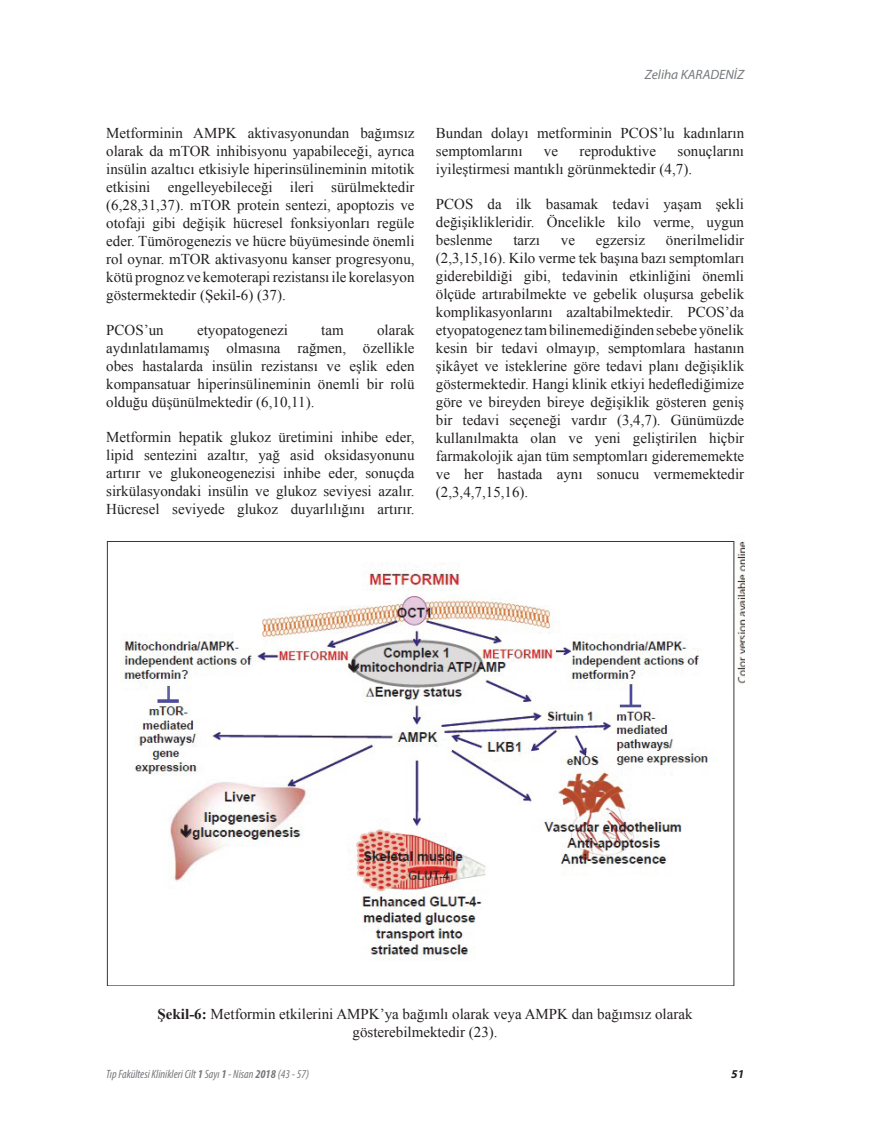
<style>
.page{position:relative;width:893px;height:1127px;background:#fff}
.page>*{position:absolute;margin:0;border:0;box-sizing:border-box;transform-origin:0 0}
.t1{font:15px/18px "Times New Roman";color:#231f20;text-align:justify}
.t2{font:italic 13.5px "Myriad Pro";color:#76787b}
.t3{font:italic condensed 12px "Myriad Pro";color:#76787b}
.t4{font:italic 700 12px "Myriad Pro";color:#231f20}
.s1{font-weight:700}
</style>
<div class="page">
<img style="left:106px;top:541px;width:638px;height:445px">
<p class="t1" style="left:106px;top:124px;width:310px">Metforminin AMPK aktivasyonundan bağımsız olarak da mTOR inhibisyonu yapabileceği, ayrıca insülin azaltıcı etkisiyle hiperinsülineminin mitotik etkisini engelleyebileceği ileri sürülmektedir (6,28,31,37). mTOR protein sentezi, apoptozis ve otofaji gibi değişik hücresel fonksiyonları regüle eder. Tümörogenezis ve hücre büyümesinde önemli rol oynar. mTOR aktivasyonu kanser progresyonu, kötü prognoz ve kemoterapi rezistansı ile korelasyon göstermektedir (Şekil-6) (37).</p>
<p class="t1" style="left:106px;top:321px;width:59px">PCOS’un</p>
<p class="t1" style="left:197px;top:321px;width:92px">etyopatogenezi</p>
<p class="t1" style="left:321px;top:321px;width:24px">tam</p>
<p class="t1" style="left:106px;top:321px;width:310px;text-indent:271px">olarak aydınlatılamamış olmasına rağmen, özellikle obes hastalarda insülin rezistansı ve eşlik eden kompansatuar hiperinsülineminin önemli bir rolü olduğu düşünülmektedir (6,10,11).</p>
<p class="t1" style="left:106px;top:428px;width:310px">Metformin hepatik glukoz üretimini inhibe eder, lipid sentezini azaltır, yağ asid oksidasyonunu artırır ve glukoneogenezisi inhibe eder, sonuçda sirkülasyondaki insülin ve glukoz seviyesi azalır.<br>Hücresel seviyede glukoz duyarlılığını artırır.</p>
<p class="t2" style="left:645px;top:67px;width:101px">Zeliha KARADENİZ</p>
<p class="t1" style="left:436px;top:124px;width:310px">Bundan dolayı metforminin PCOS’lu kadınların semptomlarını</p>
<p class="t1" style="left:436px;top:142px;width:310px;text-indent:242px">sonuçlarını iyileştirmesi mantıklı görünmektedir (4,7).</p>
<p class="t1" style="left:436px;top:195px;width:310px">PCOS da ilk basamak tedavi yaşam şekli değişiklikleridir. Öncelikle kilo verme, uygun beslenme</p>
<p class="t1" style="left:544px;top:142px;width:16px">ve</p>
<p class="t1" style="left:579px;top:142px;width:78px">reproduktive</p>
<p class="t1" style="left:436px;top:231px;width:310px;text-indent:230px">önerilmelidir (2,3,15,16). Kilo verme tek başına bazı semptomları giderebildiği gibi, tedavinin etkinliğini önemli ölçüde artırabilmekte ve gebelik oluşursa gebelik komplikasyonlarını azaltabilmektedir. PCOS’da etyopatogenez tam bilinemediğinden sebebe yönelik kesin bir tedavi olmayıp, semptomlara hastanın şikâyet ve isteklerine göre tedavi planı değişiklik göstermektedir. Hangi klinik etkiyi hedeflediğimize göre ve bireyden bireye değişiklik gösteren geniş bir tedavi seçeneği vardır (3,4,7). Günümüzde kullanılmakta olan ve yeni geliştirilen hiçbir farmakolojik ajan tüm semptomları giderememekte ve her hastada aynı sonucu vermemektedir (2,3,4,7,15,16).</p>
<p class="t1" style="left:513px;top:231px;width:28px">tarzı</p>
<p class="t1" style="left:561px;top:231px;width:16px">ve</p>
<p class="t1" style="left:596px;top:231px;width:51px">egzersiz</p>
<p class="t1" style="left:158px;top:1005px;width:536px;text-align:center"><span class="s1">Şekil-6:</span> Metformin etkilerini AMPK’ya bağımlı olarak veya AMPK dan bağımsız olarak gösterebilmektedir (23).</p>
<p class="t3" style="left:106px;top:1067px;width:204px">Tıp Fakültesi Klinikleri Cilt <span class="s1">1</span> Sayı <span class="s1">1</span> - Nisan <span class="s1">2018</span> (43 - 57)</p>
<p class="t4" style="left:731px;top:1066px;width:14px">51</p>
</div>
